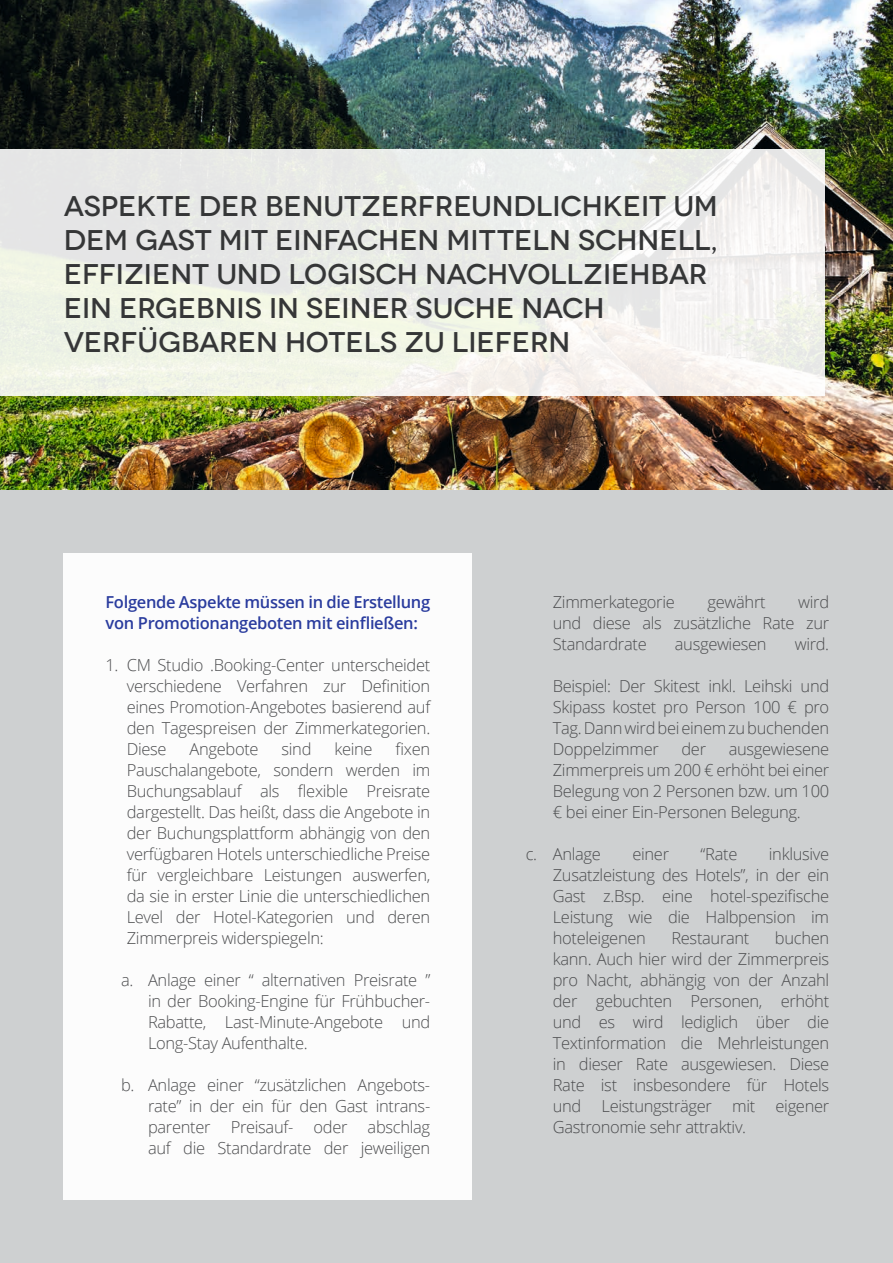
<style>
.page{position:relative;width:893px;height:1263px;background:#ced0d1}
.page>*{position:absolute;margin:0;border:0;box-sizing:border-box;transform-origin:0 0}
.t1{font:500 28.5px/34.2px "Novecentowide";color:#353637}
.t2{font:300 16.5px/21px "Open Sans";letter-spacing:-.02em;color:#4c4d4f;text-align:justify}
.t3{font:600 16.5px/21px "Open Sans";letter-spacing:-.02em;color:#2a3c9e}
</style>
<div class="page">
<img style="left:0;top:0;width:893px;height:489px">
<div style="left:0;top:149px;width:825px;height:246px;background:linear-gradient(to right,#e9ede4,#f2f1ef)"></div>
<div style="left:64px;top:553px;width:408px;height:646px;background:#fff"></div>
<p class="t1" style="left:64px;top:189px;width:656px">ASPEKTE DER BENUTZERFREUNDLICHKEIT UM DEM GAST MIT EINFACHEN MITTELN SCHNELL, EFFIZIENT UND LOGISCH NACHVOLLZIEHBAR EIN ERGEBNIS IN SEINER SUCHE NACH VERFÜGBAREN HOTELS ZU LIEFERN</p>
<p class="t3" style="left:106px;top:591px;width:326px">Folgende Aspekte müssen in die Erstellung von Promotionangeboten mit einfließen:</p>
<p class="t2" style="left:127px;top:654px;width:305px;text-indent:-21px">1. CM Studio .Booking-Center unterscheidet verschiedene Verfahren zur Definition eines Promotion-Angebotes basierend auf den Tagespreisen der Zimmerkategorien.<br>Diese</p>
<p class="t2" style="left:127px;top:738px;width:305px;text-indent:269px">fixen Pauschalangebote, sondern werden im Buchungsablauf als flexible Preisrate dargestellt. Das heißt, dass die Angebote in der Buchungsplattform abhängig von den verfügbaren Hotels unterschiedliche Preise für vergleichbare Leistungen auswerfen, da sie in erster Linie die unterschiedlichen Level der Hotel-Kategorien und deren Zimmerpreis widerspiegeln:</p>
<p class="t2" style="left:148px;top:969px;width:284px;text-indent:-27px">a. Anlage einer “ alternativen Preisrate ” in der Booking-Engine für Frühbucher-Rabatte, Last-Minute-Angebote und Long-Stay Aufenthalte.</p>
<p class="t2" style="left:148px;top:1074px;width:284px;text-indent:-27px">b. Anlage einer “zusätzlichen Angebots&shy;rate” in der ein für den Gast intrans&shy;parenter Preisauf- oder abschlag auf die Standardrate der jeweiligen</p>
<p class="t2" style="left:190px;top:738px;width:71px">Angebote</p>
<p class="t2" style="left:282px;top:738px;width:31px">sind</p>
<p class="t2" style="left:334px;top:738px;width:40px">keine</p>
<p class="t2" style="left:553px;top:591px;width:124px">Zimmerkategorie</p>
<p class="t2" style="left:707px;top:591px;width:60px">gewährt</p>
<p class="t2" style="left:553px;top:591px;width:278px;text-indent:245px">wird und diese als zusätzliche Rate zur Standardrate</p>
<p class="t2" style="left:675px;top:633px;width:93px">ausgewiesen</p>
<p class="t2" style="left:795px;top:633px;width:36px">wird.</p>
<p class="t2" style="left:553px;top:675px;width:278px">Beispiel: Der Skitest inkl. Leihski und Skipass kostet pro Person 100 € pro Tag. Dann wird bei einem zu buchenden Doppelzimmer</p>
<p class="t2" style="left:681px;top:738px;width:26px">der</p>
<p class="t2" style="left:553px;top:738px;width:278px;text-indent:176px">ausgewiesene Zimmerpreis um 200 € erhöht bei einer Belegung von 2 Personen bzw. um 100 € bei einer Ein-Personen Belegung.</p>
<p class="t2" style="left:526px;top:843px;width:77px">c. Anlage</p>
<p class="t2" style="left:632px;top:843px;width:38px">einer</p>
<p class="t2" style="left:701px;top:843px;width:38px">“Rate</p>
<p class="t2" style="left:553px;top:843px;width:278px;text-indent:216px">inklusive Zusatzleistung des Hotels”, in der ein Gast z.Bsp. eine hotel-spezifische Leistung wie die Halbpension im hoteleigenen</p>
<p class="t2" style="left:553px;top:927px;width:278px;text-indent:222px">buchen kann. Auch hier wird der Zimmerpreis pro Nacht, abhängig von der Anzahl der gebuchten Personen, erhöht und es wird lediglich über die Textinformation die Mehrleistungen in dieser Rate ausgewiesen. Diese Rate ist insbesondere für Hotels und Leistungsträger mit eigener Gastronomie sehr attraktiv.</p>
<p class="t2" style="left:671px;top:927px;width:80px">Restaurant</p>
</div>
